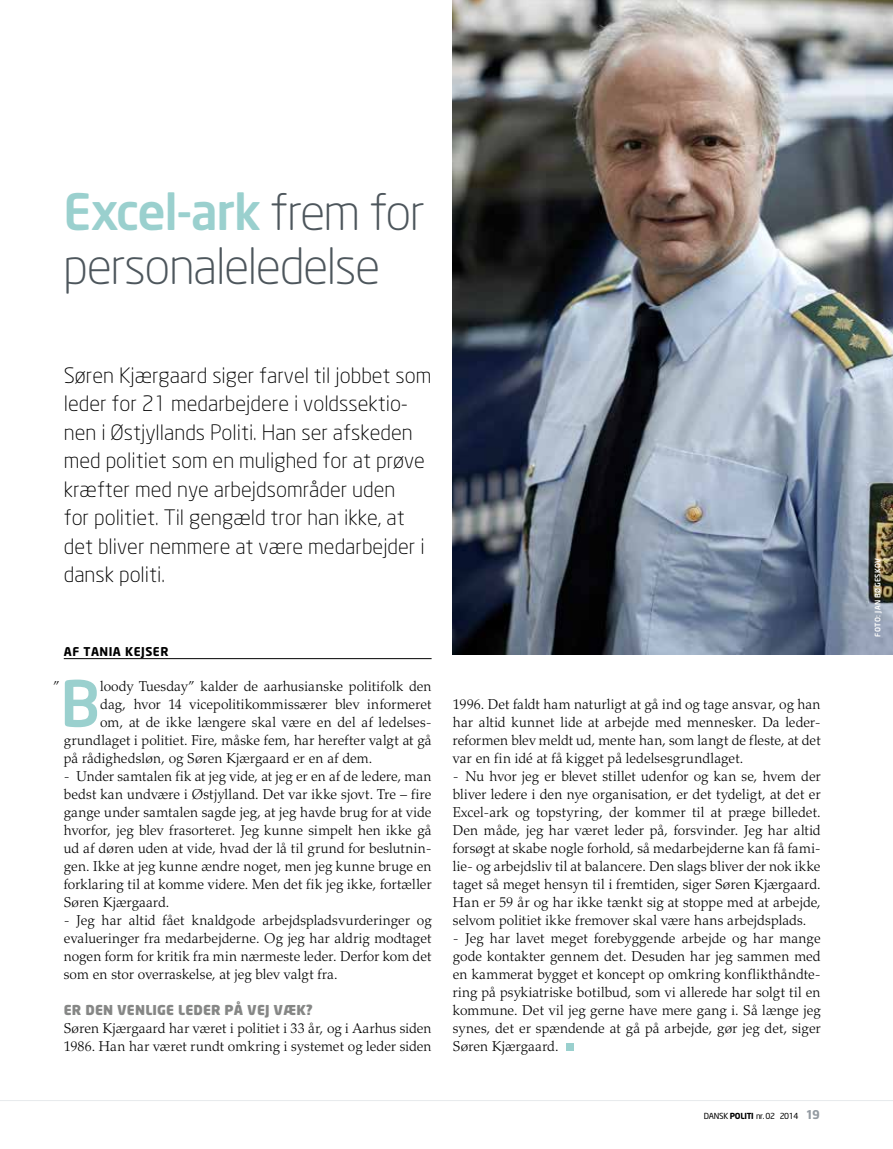
<style>
.page{position:relative;width:893px;height:1149px;background:#fff}
.page>*{position:absolute;margin:0;border:0;box-sizing:border-box;transform-origin:0 0}
.t1{font:500 62.7px "Neo Sans";color:#9ad0ce}
.t2{font:300 49.5px/54px "Neo Sans";letter-spacing:-.035em;color:#4d565c}
.t3{font:300 21px/28.5px "Neo Sans";color:#000}
.t4{font:300 14.25px/18px "Palatino LT Std";letter-spacing:.005em;color:#000;text-align:justify}
.t5{font:900 13.5px "Neo Sans";letter-spacing:.015em;color:#868786}
.t6{font:700 12px "Neo Sans";letter-spacing:.04em;color:#000}
.t7{font:8.25px "Neo Sans";letter-spacing:-.05em;color:#000}
.t8{font:500 7.5px "Neo Sans";letter-spacing:.045em;color:#fff}
.s1{font-weight:500;color:#9ad0ce}
.s2{font-weight:700}
.s3{font-weight:700;font-size:12px;color:#949ba2}
</style>
<div class="page">
<hr style="left:64px;top:658px;width:368px;height:1px;background:#000">
<div style="left:566px;top:1043px;width:7px;height:7px;background:#9ad0ce"></div>
<img style="left:453px;top:0;width:440px;height:654px">
<hr style="left:0;top:1099px;width:893px;height:1px;background:#e7eaec">
<h2 class="t2" style="left:63px;top:184px;width:363px"><span class="s1">Excel-ark</span> frem for personaleledelse</h2>
<p class="t3" style="left:64px;top:360px;width:369px">Søren Kjærgaard siger farvel til jobbet som leder for 21 medarbejdere i voldssektio&shy;nen i Østjyllands Politi. Han ser afskeden med politiet som en mulighed for at prøve kræfter med nye arbejdsområder uden<br>for politiet. Til gengæld tror han ikke, at det bliver nemmere at være medarbejder i dansk politi.</p>
<p class="t6" style="left:64px;top:644px;width:106px">AF TANIA KEJSER</p>
<h1 class="t1" style="left:60px;top:663px;width:41px">B</h1>
<p class="t4" style="left:100px;top:676px;width:333px">loody Tuesday” kalder de aarhusianske politifolk den</p>
<p class="t4" style="left:53px;top:676px;width:8px">”</p>
<p class="t4" style="left:100px;top:694px;width:333px">dag, hvor 14 vicepolitikommissærer blev informeret</p>
<p class="t4" style="left:100px;top:712px;width:333px">om, at de ikke længere skal være en del af ledelses-</p>
<p class="t4" style="left:64px;top:730px;width:369px">grundlaget i politiet. Fire, måske fem, har herefter valgt at gå</p>
<p class="t4" style="left:64px;top:748px;width:310px">på rådighedsløn, og Søren Kjærgaard er en af dem.</p>
<p class="t4" style="left:64px;top:766px;width:369px">- Under samtalen fik at jeg vide, at jeg er en af de ledere, man bedst kan undvære i Østjylland. Det var ikke sjovt. Tre – fire gange under samtalen sagde jeg, at jeg havde brug for at vide hvorfor, jeg blev frasorteret. Jeg kunne simpelt hen ikke gå ud af døren uden at vide, hvad der lå til grund for beslutnin&shy;gen. Ikke at jeg kunne ændre noget, men jeg kunne bruge en forklaring til at komme videre. Men det fik jeg ikke, fortæller Søren Kjærgaard.</p>
<p class="t4" style="left:64px;top:910px;width:369px">- Jeg har altid fået knaldgode arbejdspladsvurderinger og evalueringer fra medarbejderne. Og jeg har aldrig modtaget nogen form for kritik fra min nærmeste leder. Derfor kom det som en stor overraskelse, at jeg blev valgt fra.</p>
<p class="t5" style="left:64px;top:1000px;width:250px">ER DEN VENLIGE LEDER PÅ VEJ VÆK?</p>
<p class="t4" style="left:64px;top:1018px;width:369px">Søren Kjærgaard har været i politiet i 33 år, og i Aarhus siden<br>1986. Han har været rundt omkring i systemet og leder siden</p>
<p class="t4" style="left:453px;top:694px;width:369px;text-align:left">1996. Det faldt ham naturligt at gå ind og tage ansvar, og han har altid kunnet lide at arbejde med mennesker. Da leder&shy;reformen blev meldt ud, mente han, som langt de fleste, at det var en fin idé at få kigget på ledelsesgrundlaget.</p>
<p class="t4" style="left:453px;top:766px;width:369px">- Nu hvor jeg er blevet stillet udenfor og kan se, hvem der bliver ledere i den nye organisation, er det tydeligt, at det er Excel-ark og topstyring, der kommer til at præge billedet.<br>Den måde, jeg har været leder på, forsvinder. Jeg har altid forsøgt at skabe nogle forhold, så medarbejderne kan få fami&shy;lie- og arbejdsliv til at balancere. Den slags bliver der nok ikke taget så meget hensyn til i fremtiden, siger Søren Kjærgaard.<br>Han er 59 år og har ikke tænkt sig at stoppe med at arbejde, selvom politiet ikke fremover skal være hans arbejdsplads.</p>
<p class="t4" style="left:453px;top:928px;width:369px">- Jeg har lavet meget forebyggende arbejde og har mange gode kontakter gennem det. Desuden har jeg sammen med en kammerat bygget et koncept op omkring konflikthåndte&shy;ring på psykiatriske botilbud, som vi allerede har solgt til en kommune. Det vil jeg gerne have mere gang i. Så længe jeg synes, det er spændende at gå på arbejde, gør jeg det, siger Søren Kjærgaard.</p>
<p class="t7" style="left:704px;top:1110px;width:117px">DANSK <span class="s2">POLITI</span> NR. 02 2014 <span class="s3">19</span></p>
<p class="t8" style="left:873px;top:636px;width:80px;rotate:-90deg">Foto: Jan Bøgeskov</p>
</div>
